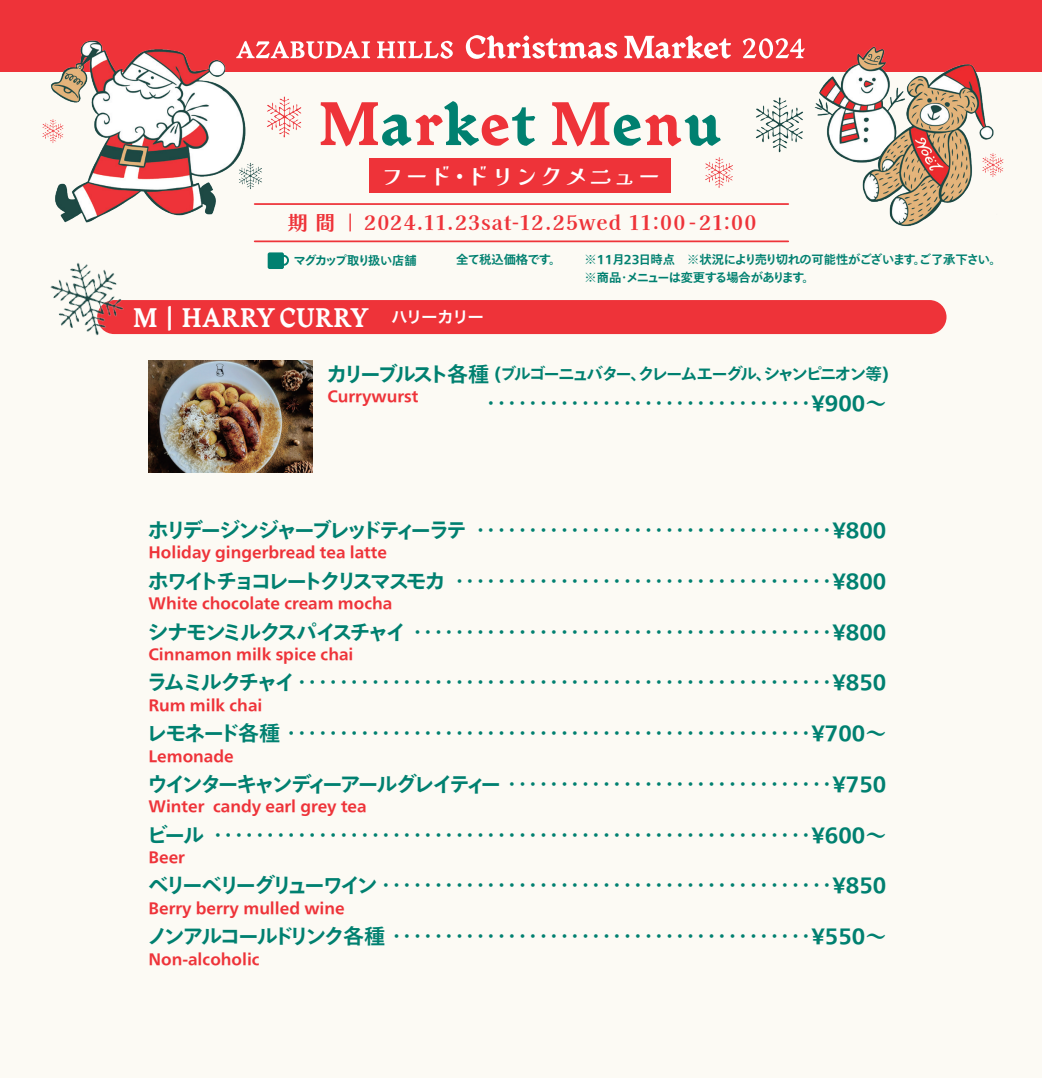
<style>
.page{position:relative;width:1042px;height:1078px;background:#fcfaf4}
.page>*{position:absolute;margin:0;border:0;box-sizing:border-box;transform-origin:0 0}
.t1{font:700 57.75px "NN Konrad STD";letter-spacing:.015em;color:#ee3339}
.t2{font:700 25.2px "NN Konrad STD";letter-spacing:.01em;color:#fff;scale:.9 1}
.t3{font:700 23.28px "Kaisei Opti";letter-spacing:.05em;color:#fff}
.t4{font:700 21px "Tazugane Gothic Std N";letter-spacing:-.135em;color:#008070}
.t5{font:700 21px "Tazugane Gothic Std N";letter-spacing:-.08em;color:#008070}
.t6{font:700 21px "Tazugane Gothic Std N";letter-spacing:-.17em;color:#008070}
.t7{font:700 21px "Tazugane Gothic Std N";letter-spacing:-.165em;color:#008070}
.t8{font:700 21px "Tazugane Gothic Std N";letter-spacing:-.16em;color:#008070}
.t9{font:700 20.3px "Kaisei Opti";letter-spacing:.055em;color:#ee3339}
.t10{font:700 16.62px "Tazugane Gothic Std N";letter-spacing:-.125em;color:#008070}
.t11{font:700 15.75px "Tazugane Gothic Std N";color:#ee3339}
.t12{font:700 12.25px/17.5px "Tazugane Gothic Std N";letter-spacing:-.055em;color:#008070}
.t13{font:700 12.25px "Tazugane Gothic Std N";letter-spacing:-.125em;color:#008070}
.s1{color:#008070}
.s2{font-family:"Hiragino Sans W6";font-weight:400;font-size:15.92px}
.s3{font-size:21px}
</style>
<div class="page">
<div style="left:0;top:0;width:1042px;height:71px;background:#ee3339"></div>
<div style="left:369px;top:159px;width:302px;height:34px;background:#ee3339"></div>
<img style="left:252px;top:164px;width:10px;height:23px">
<img style="left:756px;top:97px;width:47px;height:56px">
<img style="left:705px;top:157px;width:28px;height:31px">
<img style="left:267px;top:96px;width:35px;height:42px">
<img style="left:997px;top:157px;width:7px;height:16px">
<hr style="left:255px;top:240px;width:533px;height:2px;background:#ee3339">
<hr style="left:255px;top:203px;width:533px;height:2px;background:#ee3339">
<img style="left:809px;top:46px;width:76px;height:117px">
<img style="left:857px;top:58px;width:140px;height:169px">
<img style="left:39px;top:40px;width:213px;height:183px">
<svg style="left:268px;top:252px;width:21px;height:17px"></svg>
<div style="left:97px;top:300px;width:849px;height:34px;background:#ee3339;border-radius:17px"></div>
<svg style="left:236px;top:35px;width:495px;height:24px"></svg>
<svg style="left:743px;top:38px;width:62px;height:21px"></svg>
<img style="left:148px;top:360px;width:164px;height:112px">
<img style="left:50px;top:263px;width:84px;height:73px">
<h1 class="t1" style="left:318px;top:85px;width:405px">M<span class="s1">a</span>r<span class="s1">k</span>e<span class="s1">t</span> M<span class="s1">e</span>n<span class="s1">u</span></h1>
<p class="t3" style="left:381px;top:163px;width:282px">フード・ドリンクメニュー</p>
<p class="t9" style="left:288px;top:211px;width:470px">期 間 | 2024.11.23sat-12.25wed 11：00-21：00</p>
<p class="t13" style="left:294px;top:251px;width:125px">マグカップ取り扱い店舗</p>
<p class="t12" style="left:456px;top:252px;width:106px">全て税込価格です。</p>
<p class="t12" style="left:584px;top:252px;width:418px">※11月23日時点　※状況により売り切れの可能性がございます。ご了承下さい。※商品・メニューは変更する場合があります。</p>
<p class="t2" style="left:133px;top:301px;width:391px">M | HARRY CURRY <span class="s2">ハリーカリー</span></p>
<p class="t10" style="left:326px;top:362px;width:564px"><span class="s3">カリーブルスト各種</span> (ブルゴーニュバター、クレームエーグル、シャンピニオン等)</p>
<p class="t11" style="left:327px;top:385px;width:92px">Currywurst</p>
<p class="t4" style="left:480px;top:389px;width:407px">・・・・・・・・・・・・・・・・・・・・・・・・・・・・・・・¥900～</p>
<p class="t4" style="left:148px;top:515px;width:740px">ホリデージンジャーブレッドティーラテ・・・・・・・・・・・・・・・・・・・・・・・・・・・・・・・・・・¥800</p>
<p class="t7" style="left:148px;top:566px;width:740px">ホワイトチョコレートクリスマスモカ・・・・・・・・・・・・・・・・・・・・・・・・・・・・・・・・・・・・¥800</p>
<p class="t4" style="left:148px;top:617px;width:740px">シナモンミルクスパイスチャイ・・・・・・・・・・・・・・・・・・・・・・・・・・・・・・・・・・・・・・・・¥800</p>
<p class="t4" style="left:147px;top:668px;width:150px">ラムミルクチャイ</p>
<p class="t5" style="left:146px;top:718px;width:742px">レモネード各種・・・・・・・・・・・・・・・・・・・・・・・・・・・・・・・・・・・・・・・・・・・・・・・・・・¥700～</p>
<p class="t8" style="left:147px;top:769px;width:740px">ウインターキャンディーアールグレイティー・・・・・・・・・・・・・・・・・・・・・・・・・・・・・・・¥750</p>
<p class="t4" style="left:147px;top:820px;width:741px">ビール・・・・・・・・・・・・・・・・・・・・・・・・・・・・・・・・・・・・・・・・・・・・・・・・・・・・・・・・・¥600～</p>
<p class="t6" style="left:148px;top:871px;width:740px">ベリーベリーグリューワイン・・・・・・・・・・・・・・・・・・・・・・・・・・・・・・・・・・・・・・・・・・・¥850</p>
<p class="t4" style="left:147px;top:921px;width:741px">ノンアルコールドリンク各種・・・・・・・・・・・・・・・・・・・・・・・・・・・・・・・・・・・・・・・・¥550～</p>
<p class="t11" style="left:148px;top:541px;width:240px">Holiday gingerbread tea latte</p>
<p class="t11" style="left:148px;top:592px;width:245px">White chocolate cream mocha</p>
<p class="t11" style="left:148px;top:643px;width:207px">Cinnamon milk spice chai</p>
<p class="t11" style="left:148px;top:694px;width:115px">Rum milk chai</p>
<p class="t11" style="left:148px;top:744px;width:87px">Lemonade</p>
<p class="t11" style="left:148px;top:795px;width:220px">Winter candy earl grey tea</p>
<p class="t11" style="left:148px;top:846px;width:38px">Beer</p>
<p class="t11" style="left:148px;top:897px;width:198px">Berry berry mulled wine</p>
<p class="t11" style="left:148px;top:947px;width:113px">Non-alcoholic</p>
<p class="t4" style="left:291px;top:668px;width:596px">・・・・・・・・・・・・・・・・・・・・・・・・・・・・・・・・・・・・・・・・・・・・・・・・・・・¥850</p>
</div>
